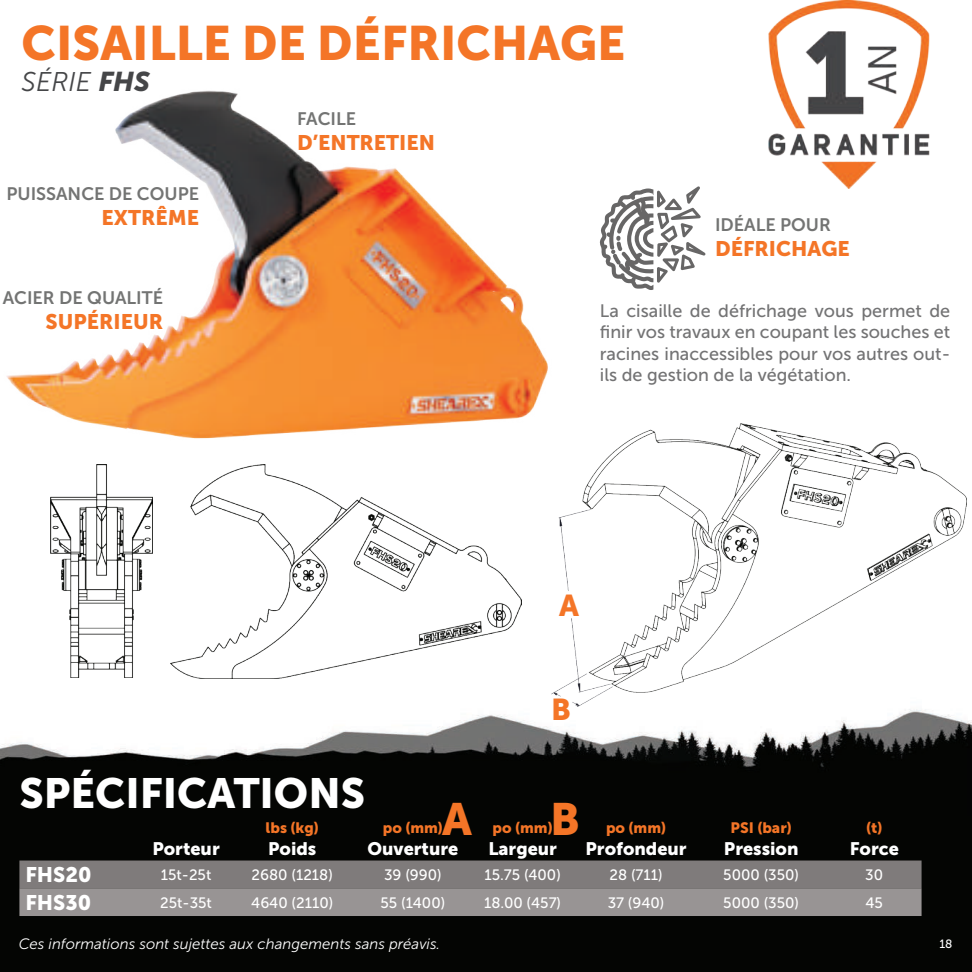
<style>
.page{position:relative;width:972px;height:972px;background:#fff}
.page>*{position:absolute;margin:0;border:0;box-sizing:border-box;transform-origin:0 0}
.t1{font:48px "Museo Sans 900";color:#f47527}
.t2{font:45px "Museo Sans 900";color:#f47527}
.t3{font:42px "Museo Sans 900";color:#fff}
.t4{font:30px "Museo Sans 900";color:#f47527}
.t5{font:italic 27px "Museo Sans 300";color:#454648}
.t6{font:21px "Museo Sans 900";color:#f47527}
.t7{font:21px "Museo Sans 900";color:#fff}
.t8{font:18px/21.6px "Museo Sans 500";color:#737374;text-align:justify}
.t9{font:18px "Museo Sans 900";color:#fff}
.t10{font:18px "Museo Sans 700";color:#737473}
.t11{font:15px "Museo Sans 500";color:#fff}
.t12{font:italic 15px "Museo Sans 300";color:#fff}
.t13{font:15px "Museo Sans 900";color:#f47527}
.t14{font:12px "Museo Sans 500";color:#fff}
.s1{font-family:"Museo Sans 900"}
</style>
<div class="page">
<div style="left:0;top:719px;width:972px;height:253px;background:#040503"></div>
<img style="left:0;top:423px;width:971px;height:344px">
<img style="left:0;top:90px;width:566px;height:359px">
<hr style="left:971px;top:623px;width:1px;height:349px;background:#040503">
<img style="left:551px;top:424px;width:416px;height:283px">
<img style="left:50px;top:465px;width:103px;height:213px">
<img style="left:171px;top:465px;width:350px;height:213px">
<svg style="left:599px;top:186px;width:107px;height:104px"></svg>
<img style="left:768px;top:0;width:162px;height:189px">
<svg style="left:19px;top:861px;width:903px;height:55px;background:#8a8686"></svg>
<h1 class="t1" style="left:22px;top:16px;width:605px">CISAILLE DE DÉFRICHAGE</h1>
<h3 class="t5" style="left:22px;top:67px;width:130px">SÉRIE <span class="s1">FHS</span></h3>
<p class="t10" style="left:6px;top:183px;width:194px">PUISSANCE DE COUPE</p>
<p class="t6" style="left:101px;top:206px;width:99px">EXTRÊME</p>
<p class="t10" style="left:297px;top:108px;width:61px">FACILE</p>
<p class="t6" style="left:297px;top:131px;width:139px">D’ENTRETIEN</p>
<p class="t10" style="left:715px;top:214px;width:117px">IDÉALE POUR</p>
<p class="t6" style="left:715px;top:236px;width:136px">DÉFRICHAGE</p>
<p class="t10" style="left:3px;top:288px;width:162px">ACIER DE QUALITÉ</p>
<p class="t6" style="left:46px;top:310px;width:119px">SUPÉRIEUR</p>
<p class="t8" style="left:600px;top:300px;width:352px">La cisaille de défrichage vous permet de finir vos travaux en coupant les souches et racines inaccessibles pour vos autres out&shy;ils de gestion de la végétation.</p>
<h3 class="t4" style="left:559px;top:589px;width:21px">A</h3>
<h3 class="t4" style="left:551px;top:692px;width:21px">B</h3>
<h3 class="t3" style="left:19px;top:769px;width:347px">SPÉCIFICATIONS</h3>
<p class="t9" style="left:152px;top:838px;width:69px">Porteur</p>
<h2 class="t2" style="left:442px;top:794px;width:31px">A</h2>
<h2 class="t2" style="left:550px;top:794px;width:31px">B</h2>
<p class="t13" style="left:266px;top:819px;width:55px">lbs (kg)</p>
<p class="t9" style="left:268px;top:838px;width:50px">Poids</p>
<p class="t13" style="left:383px;top:819px;width:62px">po (mm)</p>
<p class="t9" style="left:368px;top:838px;width:92px">Ouverture</p>
<p class="t13" style="left:493px;top:819px;width:62px">po (mm)</p>
<p class="t9" style="left:488px;top:838px;width:70px">Largeur</p>
<p class="t13" style="left:606px;top:819px;width:62px">po (mm)</p>
<p class="t9" style="left:586px;top:838px;width:103px">Profondeur</p>
<p class="t13" style="left:731px;top:819px;width:63px">PSI (bar)</p>
<p class="t9" style="left:724px;top:838px;width:76px">Pression</p>
<p class="t13" style="left:866px;top:819px;width:18px">(t)</p>
<p class="t9" style="left:850px;top:838px;width:51px">Force</p>
<p class="t7" style="left:25px;top:863px;width:68px">FHS20</p>
<p class="t11" style="left:161px;top:867px;width:52px">15t-25t</p>
<p class="t11" style="left:252px;top:867px;width:83px">2680 (1218)</p>
<p class="t11" style="left:384px;top:867px;width:59px">39 (990)</p>
<p class="t11" style="left:484px;top:867px;width:78px">15.75 (400)</p>
<p class="t11" style="left:610px;top:867px;width:55px">28 (711)</p>
<p class="t11" style="left:723px;top:867px;width:77px">5000 (350)</p>
<p class="t11" style="left:865px;top:867px;width:19px">30</p>
<p class="t7" style="left:25px;top:891px;width:67px">FHS30</p>
<p class="t11" style="left:160px;top:894px;width:53px">25t-35t</p>
<p class="t11" style="left:251px;top:894px;width:84px">4640 (2110)</p>
<p class="t11" style="left:381px;top:894px;width:66px">55 (1400)</p>
<p class="t11" style="left:484px;top:894px;width:78px">18.00 (457)</p>
<p class="t11" style="left:608px;top:894px;width:58px">37 (940)</p>
<p class="t11" style="left:723px;top:894px;width:77px">5000 (350)</p>
<p class="t11" style="left:865px;top:894px;width:19px">45</p>
<p class="t12" style="left:19px;top:936px;width:423px">Ces informations sont sujettes aux changements sans préavis.</p>
<p class="t14" style="left:939px;top:938px;width:15px">18</p>
</div>
